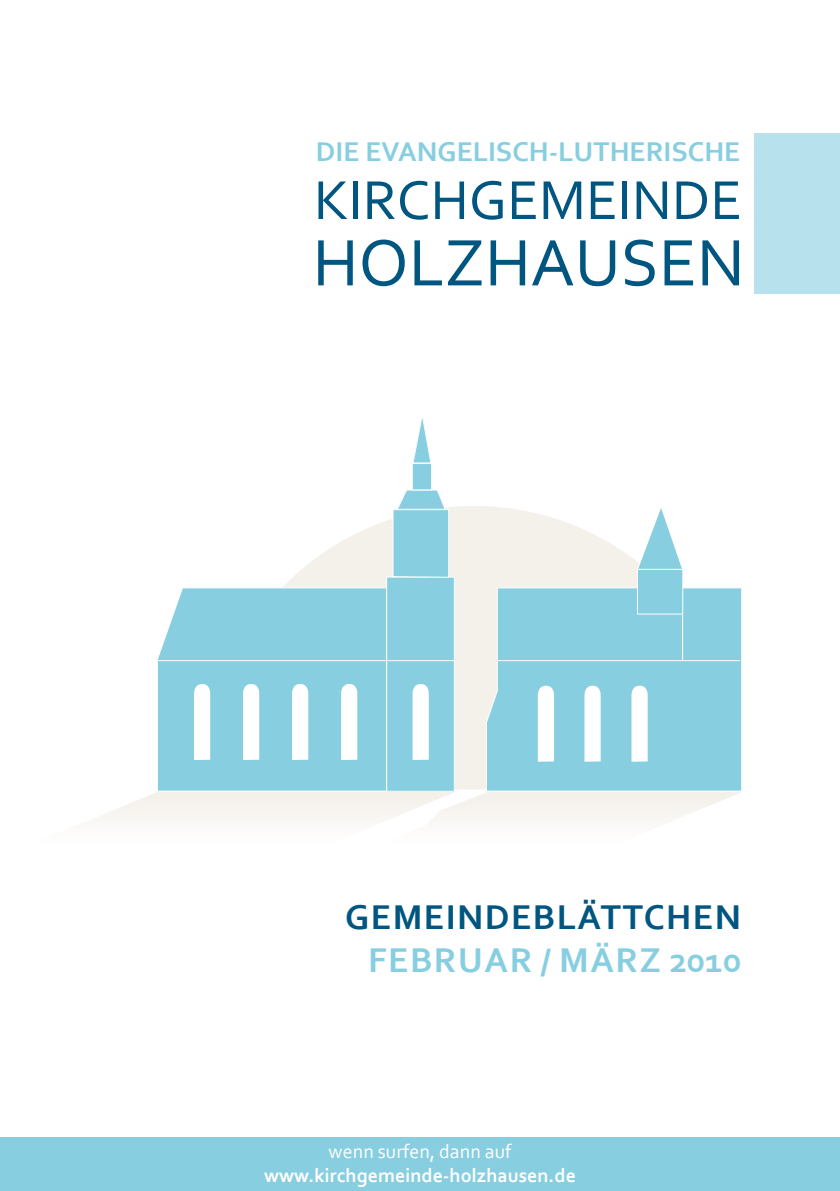
<style>
.page{position:relative;width:840px;height:1191px;background:#fff}
.page>*{position:absolute;margin:0;border:0;box-sizing:border-box;transform-origin:0 0}
.t1{font:68.8px "Corbel";color:#005680}
.t2{font:57.4px "Corbel";color:#005680}
.t3{font:700 36px "Corbel";letter-spacing:.04em;color:#005680}
.t4{font:700 36px "Corbel";letter-spacing:.02em;color:#87cee0}
.t5{font:700 36px "Corbel";letter-spacing:.04em;color:#87cee0}
.t6{font:700 28.4px "Corbel";color:#87cee0}
.t7{font:700 20px "Corbel";color:#fff}
.t8{font:20px "Corbel";color:#fff}
</style>
<div class="page">
<svg style="left:283px;top:506px;width:353px;height:283px;fill:#f4f0ea"></svg>
<div style="left:158px;top:587px;width:228px;height:204px;background:#87cee0"></div>
<div style="left:386px;top:577px;width:68px;height:214px;background:#87cee0"></div>
<div style="left:386px;top:577px;width:68px;height:214px;border:1px solid #fff"></div>
<svg style="left:90px;top:792px;width:651px;height:29px"></svg>
<div style="left:485px;top:587px;width:256px;height:204px;background:#87cee0"></div>
<svg style="left:392px;top:490px;width:57px;height:88px"></svg>
<div style="left:412px;top:463px;width:19px;height:27px;background:#87cee0"></div>
<div style="left:412px;top:463px;width:19px;height:27px;border:1px solid #fff"></div>
<svg style="left:413px;top:417px;width:18px;height:46px"></svg>
<svg style="left:537px;top:685px;width:17px;height:76px"></svg>
<svg style="left:583px;top:685px;width:18px;height:76px"></svg>
<svg style="left:630px;top:685px;width:18px;height:76px"></svg>
<svg style="left:291px;top:684px;width:18px;height:76px"></svg>
<svg style="left:340px;top:684px;width:17px;height:76px"></svg>
<svg style="left:412px;top:684px;width:17px;height:76px"></svg>
<svg style="left:193px;top:684px;width:18px;height:76px"></svg>
<svg style="left:242px;top:684px;width:18px;height:76px"></svg>
<hr style="left:497px;top:660px;width:242px;height:1px;background:#fff">
<hr style="left:156px;top:660px;width:298px;height:1px;background:#fff">
<hr style="left:682px;top:615px;width:1px;height:45px;background:#fff">
<hr style="left:681px;top:615px;width:1px;height:45px;background:#fff">
<svg style="left:636px;top:508px;width:47px;height:106px"></svg>
<hr style="left:637px;top:569px;width:45px;height:1px;background:#fff">
<div style="left:753px;top:133px;width:86px;height:161px;background:#b7e1ec"></div>
<div style="left:0;top:1137px;width:839px;height:54px;background:#87cee0"></div>
<h3 class="t6" style="left:316px;top:134px;width:425px">DIE EVANGELISCH-LUTHERISCHE</h3>
<h2 class="t2" style="left:313px;top:164px;width:429px">KIRCHGEMEINDE</h2>
<h1 class="t1" style="left:312px;top:220px;width:433px">HOLZHAUSEN</h1>
<h3 class="t3" style="left:345px;top:894px;width:101px">Gemeinde</h3>
<h3 class="t3" style="left:532px;top:894px;width:92px">blättchen</h3>
<h3 class="t5" style="left:368px;top:937px;width:91px">Februar</h3>
<h3 class="t4" style="left:540px;top:937px;width:202px">/ märz 2010</h3>
<p class="t8" style="left:328px;top:1138px;width:184px">wenn surfen, dann auf</p>
<p class="t7" style="left:264px;top:1162px;width:313px">www.kirchgemeinde-holzhausen.de</p>
</div>
